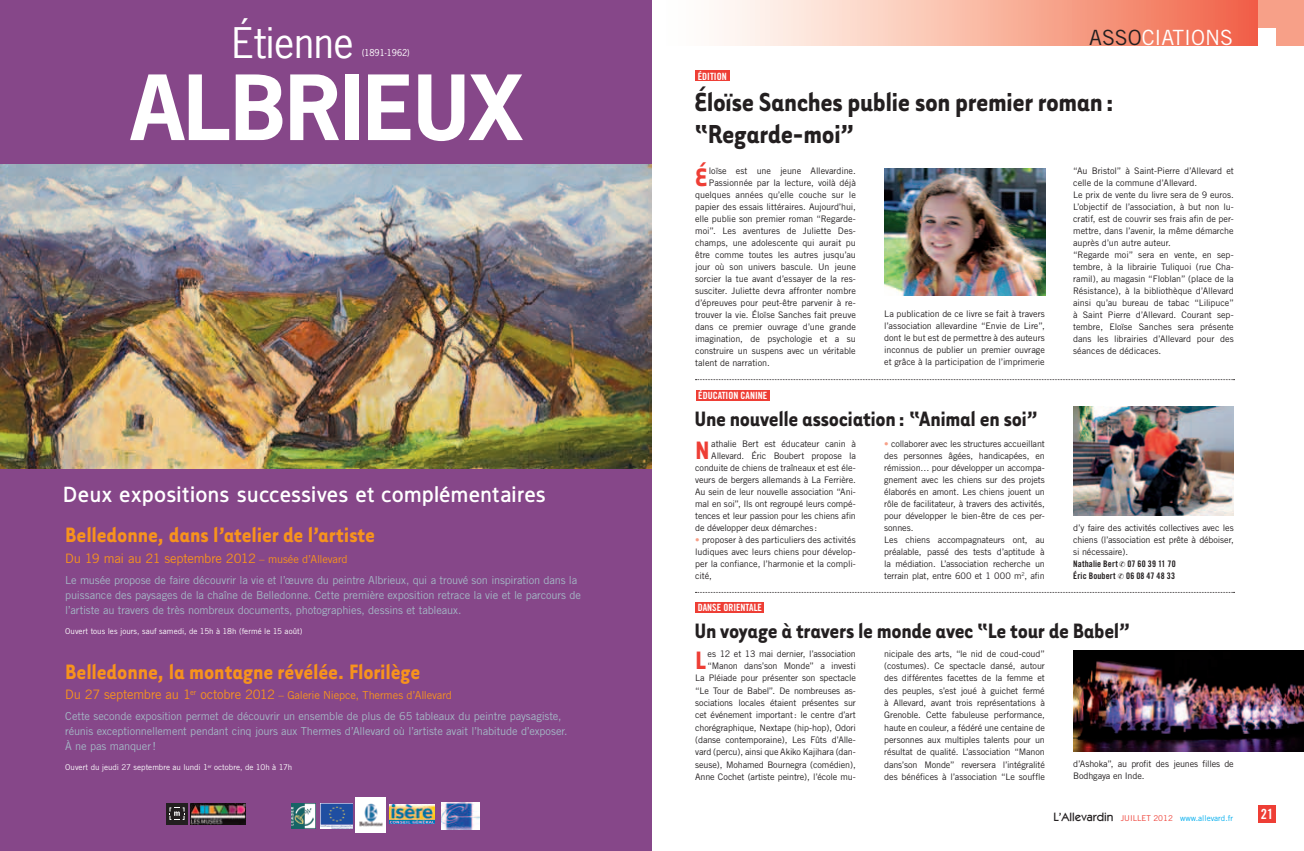
<style>
.page{position:relative;width:1304px;height:851px;background:#fff}
.page>*{position:absolute;margin:0;border:0;box-sizing:border-box;transform-origin:0 0}
.t1{font:700 84.3px "News Gothic Std";color:#fff}
.t2{font:39.7px "News Gothic Std";color:#fff}
.t3{font:700 30px/32px "Tarzana Narrow";letter-spacing:-.015em;color:#231f20}
.t4{font:700 29px "Tarzana Narrow";color:#ee3e35}
.t5{font:700 24px "Tarzana Narrow";letter-spacing:-.01em;color:#231f20}
.t6{font:700 24px "Tarzana Narrow";letter-spacing:-.005em;color:#f7931d}
.t7{font:700 22px "Fran Klein";color:#fff}
.t8{font:21px "Trade Gothic";color:#fff}
.t9{font:21px "Trade Gothic";color:#231f20}
.t10{font:14px "Trade Gothic Bold Cond Twenty";color:#fff}
.t11{font:13px "Trade Gothic";letter-spacing:-.025em;color:#f7931d}
.t12{font:11px/15px "Trade Gothic";letter-spacing:-.015em;color:#a3b7c5}
.t13{font:10px "Trade Gothic Bold Cond Twenty";color:#fff}
.t14{font:9px/12px "Trade Gothic";letter-spacing:-.01em;color:#231f20;text-align:justify}
.t15{font:9px/12px "Trade Gothic Bold Cond Twenty";letter-spacing:.02em;color:#231f20}
.t16{font:8.9px "News Gothic Std";color:#fff}
.t17{font:8px "Trade Gothic";letter-spacing:-.005em;color:#fff}
.t18{font:8px "Trade Gothic";color:#00aeef}
.s1{font-size:11px}
.s2{font-size:13px;color:#f7931d}
.s3{color:#f7931d}
.s4{color:#f7a088}
.s5{font-family:"Karat";font-weight:500;font-size:12px;color:#231f20}
.s6{color:#ee3e35}
</style>
<div class="page">
<div style="left:0;top:0;width:652px;height:175px;background:#864789"></div>
<img style="left:884px;top:168px;width:162px;height:128px">
<div style="left:696px;top:390px;width:74px;height:10px;background:#ee3e35"></div>
<div style="left:696px;top:602px;width:68px;height:10px;background:#ee3e35"></div>
<div style="left:695px;top:71px;width:34px;height:10px;background:#ee3e35"></div>
<img style="left:1074px;top:406px;width:160px;height:109px">
<img style="left:1074px;top:650px;width:230px;height:101px">
<svg style="left:695px;top:379px;width:540px;height:1px"></svg>
<svg style="left:695px;top:592px;width:540px;height:1px"></svg>
<div style="left:0;top:304px;width:652px;height:546px;background:#864789"></div>
<div style="left:655px;top:0;width:649px;height:45px;background:linear-gradient(to right,#fff,#f15b3a)"></div>
<div style="left:1259px;top:0;width:45px;height:45px;background:#f7a088"></div>
<div style="left:1259px;top:28px;width:17px;height:17px;background:#fff"></div>
<div style="left:1258px;top:805px;width:17px;height:17px;background:#ee3e35"></div>
<img style="left:0;top:164px;width:652px;height:305px">
<img style="left:291px;top:803px;width:25px;height:25px">
<img style="left:320px;top:803px;width:33px;height:25px">
<img style="left:356px;top:797px;width:29px;height:35px">
<img style="left:390px;top:804px;width:45px;height:19px">
<img style="left:442px;top:802px;width:37px;height:26px">
<div style="left:166px;top:803px;width:22px;height:21px;background:#231f20"></div>
<svg style="left:169px;top:807px;width:16px;height:12px"></svg>
<img style="left:191px;top:803px;width:54px;height:21px">
<h2 class="t2" style="left:232px;top:18px;width:123px">Étienne</h2>
<p class="t16" style="left:362px;top:47px;width:49px">(1891-1962)</p>
<h1 class="t1" style="left:131px;top:52px;width:394px">ALBRIEUX</h1>
<h3 class="t7" style="left:63px;top:482px;width:484px">Deux expositions successives et complémentaires</h3>
<h3 class="t6" style="left:65px;top:520px;width:311px">Belledonne, dans l’atelier de l’artiste</h3>
<h3 class="t11" style="left:65px;top:550px;width:284px">Du 19 mai au 21 septembre 2012 <span class="s1">– musée d’Allevard</span></h3>
<p class="t12" style="left:65px;top:572px;width:517px">Le musée propose de faire découvrir la vie et l’œuvre du peintre Albrieux, qui a trouvé son inspiration dans la puissance des paysages de la chaîne de Belledonne. Cette première exposition retrace la vie et le parcours de l’artiste au travers de très nombreux documents, photographies, dessins et tableaux.</p>
<p class="t17" style="left:65px;top:626px;width:239px">Ouvert tous les jours, sauf samedi, de 15h à 18h (fermé le 15 août)</p>
<h3 class="t6" style="left:65px;top:656px;width:357px">Belledonne, la montagne révélée. Florilège</h3>
<p class="t12" style="left:65px;top:684px;width:498px;line-height:20.7px"><span class="s2">Du 27 septembre au 1</span><sup>er</sup> <span class="s2">octobre 2012</span> <span class="s3">– Galerie N iepce, Thermes d’Allevard<br></span>Cette seconde exposition permet de découvrir un ensemble de plus de 65 tableaux du peintre paysagiste,</p>
<p class="t12" style="left:65px;top:723px;width:504px">réunis exceptionnellement pendant cinq jours aux Thermes d’Allevard où l’artiste avait l’habitude d’exposer.<br>À ne pas manquer!</p>
<p class="t17" style="left:65px;top:762px;width:229px">Ouvert du jeudi 27 septembre au lundi 1<sup>er</sup> octobre, de 10h à 17h</p>
<p class="t13" style="left:698px;top:70px;width:29px">ÉDITION</p>
<h3 class="t9" style="left:1089px;top:25px;width:14px">ASSO</h3>
<h3 class="t8" style="left:1142px;top:25px;width:13px">CIATIONS</h3>
<h3 class="t3" style="left:694px;top:85px;width:422px">Éloïse Sanches publie son premier roman: “Regarde-moi”</h3>
<h3 class="t4" style="left:695px;top:159px;width:12px">É</h3>
<p class="t14" style="left:709px;top:165px;width:148px">loïse est une jeune Allevardine.</p>
<p class="t14" style="left:1073px;top:165px;width:162px;text-align:left">“Au Bristol” à Saint-Pierre d’Allevard et celle de la commune d’Allevard.<br>Le prix de vente du livre sera de 9 euros.<br>L’objectif de l’association, à but non lu&shy;cratif, est de couvrir ses frais afin de per&shy;mettre, dans l’avenir, la même démarche auprès d’un autre auteur.<br>“Regarde moi” sera en vente, en sep&shy;tembre, à la librairie Tuliquoi (rue Cha&shy;ramil), au magasin “Floblan” (place de la Résistance), à la bibliothèque d’Allevard ainsi qu’au bureau de tabac “Lilipuce” à Saint Pierre d’Allevard. Courant sep&shy;tembre, Eloïse Sanches sera présente dans les librairies d’Allevard pour des séances de dédicaces.</p>
<p class="t14" style="left:709px;top:177px;width:148px">Passionnée par la lecture, voilà déjà</p>
<p class="t14" style="left:695px;top:189px;width:162px">quelques années qu’elle couche sur le</p>
<p class="t14" style="left:695px;top:201px;width:162px">papier des essais littéraires. Aujourd’hui,</p>
<p class="t14" style="left:695px;top:213px;width:162px">elle publie son premier roman “Regarde-</p>
<p class="t14" style="left:695px;top:225px;width:162px">moi”. Les aventures de Juliette Des-</p>
<p class="t14" style="left:695px;top:237px;width:162px">champs, une adolescente qui aurait pu</p>
<p class="t14" style="left:695px;top:249px;width:162px">être comme toutes les autres jusqu’au</p>
<p class="t14" style="left:695px;top:261px;width:162px">jour où son univers bascule. U n jeune</p>
<p class="t14" style="left:695px;top:273px;width:162px">sorcier la tue avant d’essayer de la res-</p>
<p class="t14" style="left:695px;top:285px;width:162px">susciter. Juliette devra affronter nombre</p>
<p class="t14" style="left:695px;top:297px;width:162px">d’épreuves pour peut-être parvenir à re-</p>
<p class="t14" style="left:695px;top:309px;width:162px">trouver la vie. Éloïse Sanches fait preuve</p>
<p class="t14" style="left:695px;top:321px;width:162px">dans ce premier ouvrage d’une grande</p>
<p class="t14" style="left:695px;top:333px;width:162px">imagination, de psychologie et a su</p>
<p class="t14" style="left:695px;top:345px;width:162px">construire un suspens avec un véritable</p>
<p class="t14" style="left:695px;top:357px;width:76px">talent de narration.</p>
<p class="t14" style="left:884px;top:307px;width:162px">La publication de ce livre se fait à travers l’association allevardine “Envie de Lire”, dont le but est de permettre à des auteurs inconnus de publier un premier ouvrage et grâce à la participation de l’imprimerie</p>
<p class="t13" style="left:698px;top:389px;width:71px">ÉDUCATION CANINE</p>
<h3 class="t5" style="left:694px;top:403px;width:345px">Une nouvelle association: “Animal en soi”</h3>
<h3 class="t4" style="left:695px;top:432px;width:13px">N</h3>
<p class="t14" style="left:711px;top:438px;width:146px">athalie Bert est éducateur canin à</p>
<p class="t14" style="left:711px;top:450px;width:146px">Allevard. Éric Boubert propose la</p>
<p class="t14" style="left:695px;top:462px;width:162px">conduite de chiens de traîneaux et est éle-</p>
<p class="t14" style="left:695px;top:474px;width:162px">veurs de bergers allemands à La Ferrière.</p>
<p class="t14" style="left:695px;top:486px;width:162px">Au sein de leur nouvelle association “Ani-</p>
<p class="t14" style="left:695px;top:497px;width:162px">mal en soi”, I ls ont regroupé leurs compé-</p>
<p class="t14" style="left:695px;top:509px;width:162px">tences et leur passion pour les chiens afin</p>
<p class="t14" style="left:695px;top:521px;width:124px">de développer deux démarches:</p>
<p class="t14" style="left:695px;top:533px;width:162px"><span class="s4">•</span> proposer à des particuliers des activités ludiques avec leurs chiens pour dévelop&shy;per la confiance, l’harmonie et la compli&shy;cité,</p>
<p class="t13" style="left:698px;top:601px;width:53px">danse orientale</p>
<p class="t14" style="left:884px;top:437px;width:162px;text-align:left"><span class="s4">•</span> collaborer avec les structures accueillant des personnes âgées, handicapées, en rémission… pour développer un accompa&shy;gnement avec les chiens sur des projets élaborés en amont. Les chiens jouent un rôle de facilitateur, à travers des activités, pour développer le bien-être de ces per&shy;sonnes.<br>Les chiens accompagnateurs ont, au préalable, passé des tests d’aptitude à la médiation. L’association recherche un terrain plat, entre 600 et 1 000 m<sup>2</sup>, afin</p>
<p class="t14" style="left:1073px;top:521px;width:162px">d’y faire des activités collectives avec les chiens (l’association est prête à déboiser, si nécessaire).</p>
<p class="t15" style="left:1073px;top:558px;width:104px">Nathalie Bert 07 60 39 11 70<br>Éric Boubert 06 08 47 48 33</p>
<h3 class="t5" style="left:694px;top:616px;width:437px">Un voyage à travers le monde avec “Le tour de Babel”</h3>
<p class="t14" style="left:695px;top:647px;width:162px;line-height:12.3px;text-align:right">es 12 et 13 mai dernier, l’association “Manon dans’son Monde” a investi<br>La Pléiade pour présenter son spectacle “Le Tour de Babel”. De nombreuses as&shy;sociations locales étaient présentes sur cet événement important: le centre d’art chorégraphique, Nextape (hip-hop), Odori (danse contemporaine), Les Fûts d’Alle&shy;vard (percu), ainsi que Akiko Kajihara (dan&shy;seuse), Mohamed Bournegra (comédien), Anne Cochet (artiste peintre), l’école mu-</p>
<p class="t14" style="left:884px;top:647px;width:162px;line-height:12.3px">nicipale des arts, “le nid de coud-coud” (costumes). Ce spectacle dansé, autour des différentes facettes de la femme et des peuples, s’est joué à guichet fermé à Allevard, avant trois représentations à Grenoble. Cette fabuleuse performance, haute en couleur, a fédéré une centaine de personnes aux multiples talents pour un résultat de qualité. L’association “Manon dans’son Monde” reversera l’intégralité des bénéfices à l’association “Le souffle</p>
<h3 class="t4" style="left:695px;top:641px;width:12px">L</h3>
<p class="t14" style="left:1073px;top:757px;width:162px">d’Ashoka”, au profit des jeunes filles de<br>Bodhgaya en I nde.</p>
<p class="t18" style="left:1053px;top:812px;width:181px"><span class="s5">L’Allevardin</span> <span class="s6">juillet 2012</span> www.allevard.fr</p>
<h3 class="t10" style="left:1261px;top:805px;width:14px">21</h3>
</div>
